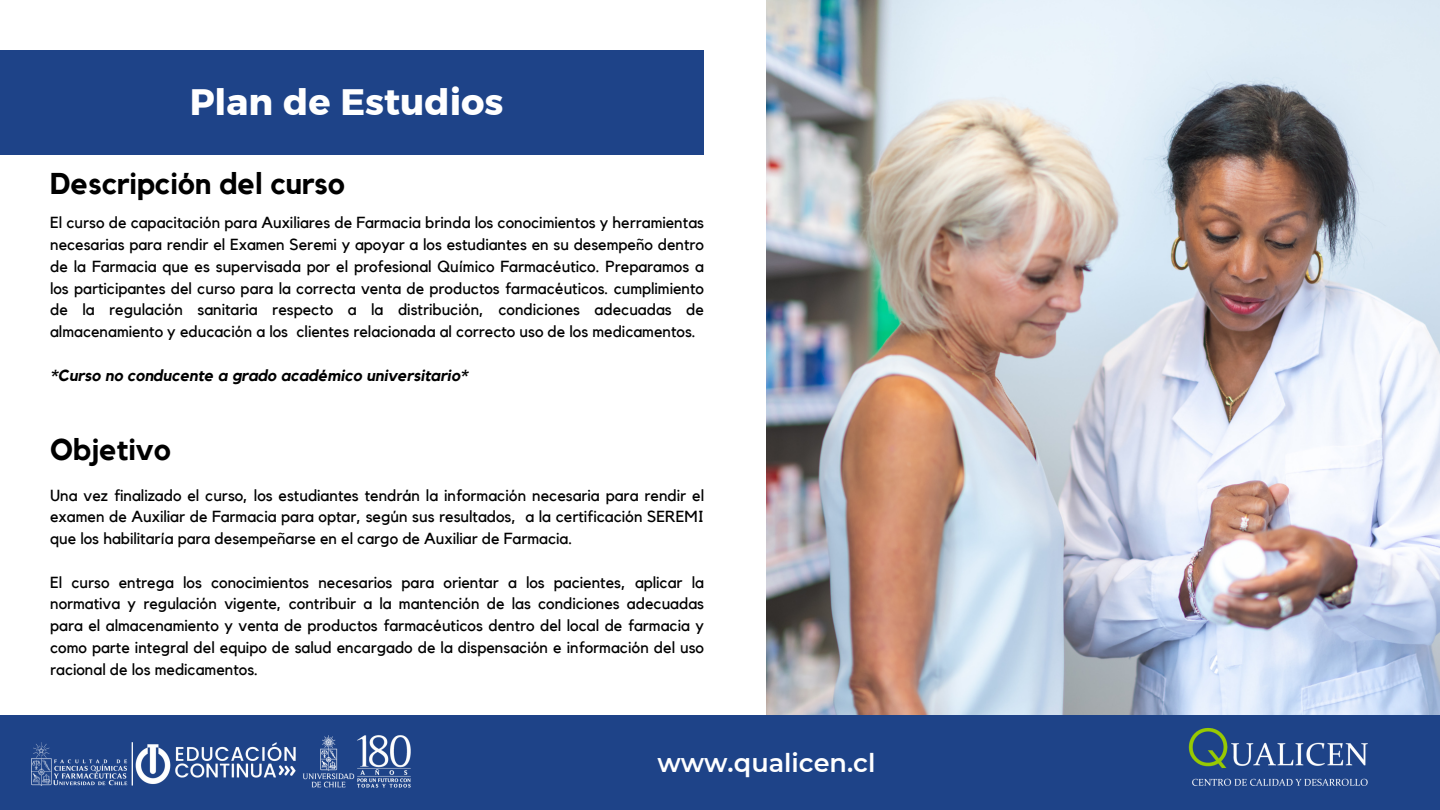
<style>
.page{position:relative;width:1440px;height:810px;background:#fff}
.page>*{position:absolute;margin:0;border:0;box-sizing:border-box;transform-origin:0 0}
.t1{font:36.7px "Kief Montaser Bold";color:#fff}
.t2{font:700 30px "Kollektif";color:#000}
.t3{font:600 25.5px "Montserrat";color:#fff}
.t4{font:16px/21.8px "Kollektif";color:#000;text-align:justify}
.t5{font:italic 700 16px "Kollektif";color:#000}
</style>
<div class="page">
<img style="left:766px;top:0;width:674px;height:715px">
<div style="left:0;top:50px;width:704px;height:105px;background:#1e4388"></div>
<div style="left:0;top:715px;width:1440px;height:95px;background:#1e4388"></div>
<img style="left:32px;top:742px;width:231px;height:44px">
<img style="left:263px;top:735px;width:148px;height:53px">
<img style="left:1116px;top:700px;width:324px;height:86px">
<h1 class="t1" style="left:190px;top:79px;width:315px">Plan de Estudios</h1>
<p class="t2" style="left:50px;top:170px;width:296px">Descripción del curso</p>
<h2 class="t4" style="left:50px;top:213px;width:655px">El curso de capacitación para Auxiliares de Farmacia brinda los conocimientos y herramientas necesarias para rendir el Examen Seremi y apoyar a los estudiantes en su desempeño dentro de la Farmacia que es supervisada por el profesional Químico Farmacéutico. Preparamos a los participantes del curso para la correcta venta de productos farmacéuticos. cumplimiento de la regulación sanitaria respecto a la distribución, condiciones adecuadas de almacenamiento y educación a los clientes relacionada al correcto uso de los medicamentos.</h2>
<p class="t5" style="left:50px;top:368px;width:419px">*Curso no conducente a grado académico universitario*</p>
<h3 class="t2" style="left:50px;top:436px;width:122px">Objetivo</h3>
<p class="t4" style="left:50px;top:485px;width:655px">Una vez finalizado el curso, los estudiantes tendrán la información necesaria para rendir el examen de Auxiliar de Farmacia para optar, según sus resultados, a la certificación SEREMI que los habilitaría para desempeñarse en el cargo de Auxiliar de Farmacia.</p>
<p class="t4" style="left:50px;top:572px;width:655px">El curso entrega los conocimientos necesarios para orientar a los pacientes, aplicar la normativa y regulación vigente, contribuir a la mantención de las condiciones adecuadas para el almacenamiento y venta de productos farmacéuticos dentro del local de farmacia y como parte integral del equipo de salud encargado de la dispensación e información del uso racional de los medicamentos.</p>
<h4 class="t3" style="left:657px;top:747px;width:220px">www.qualicen.cl</h4>
</div>
